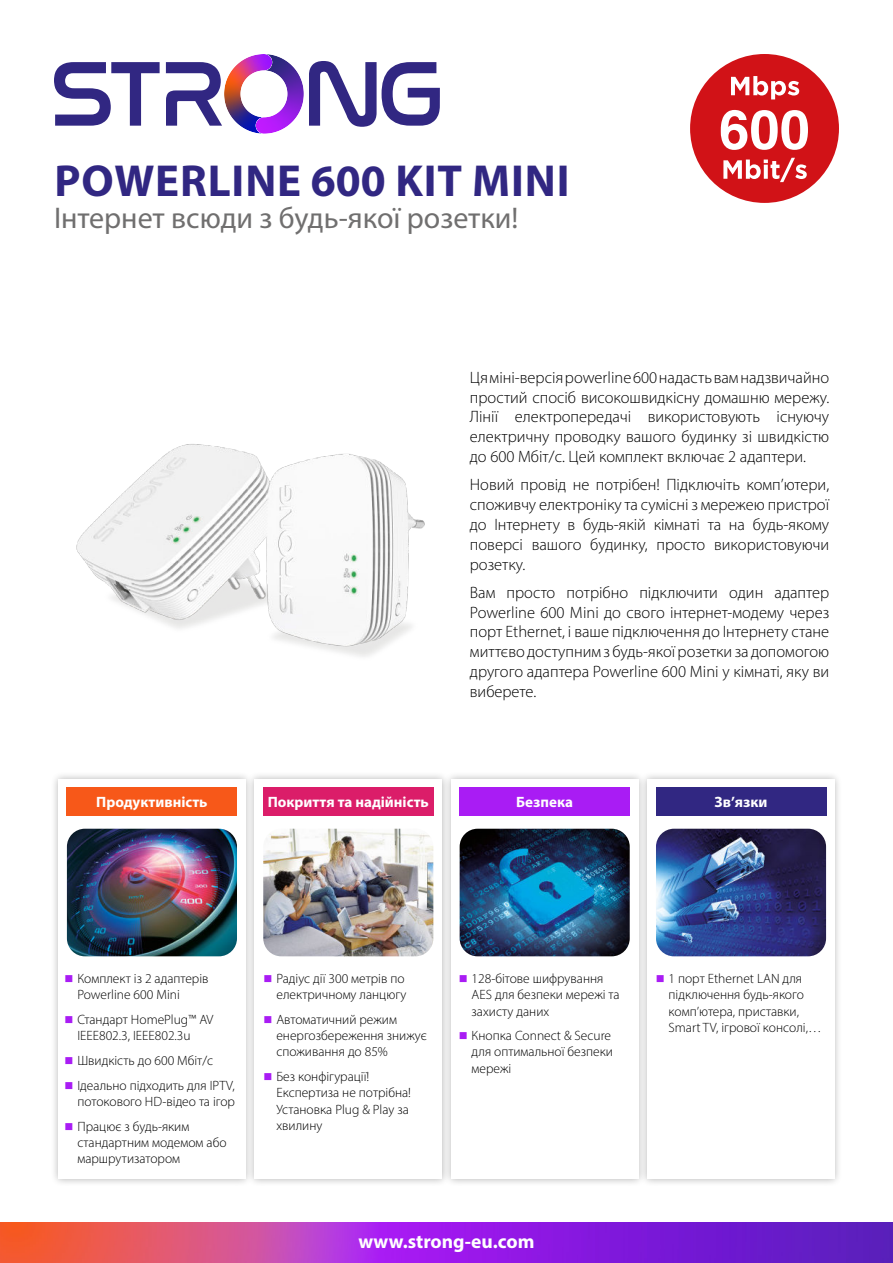
<style>
.page{position:relative;width:893px;height:1263px;background:#fff}
.page>*{position:absolute;margin:0;border:0;box-sizing:border-box;transform-origin:0 0}
.t1{font:700 54.45px "Helvetica";color:#fff}
.t2{font:700 45px "Myriad Pro";letter-spacing:.02em;color:#312782}
.t3{font:30px "Myriad Pro";color:#706f6f}
.t4{font:700 19.5px "Myriad Pro";color:#fff}
.t5{font:300 16.5px/19.8px "Myriad Pro";color:#000;text-align:justify}
.t6{font:700 15px "Myriad Pro";color:#fff}
.t7{font:300 13.5px/16.2px "Myriad Pro";color:#000}
</style>
<div class="page">
<img style="left:0;top:1222px;width:893px;height:41px">
<svg style="left:54px;top:62px;width:106px;height:64px"></svg>
<svg style="left:309px;top:61px;width:131px;height:66px"></svg>
<svg style="left:166px;top:54px;width:121px;height:80px"></svg>
<div style="left:50px;top:771px;width:204px;height:416px;background:#000;opacity:.3"></div>
<div style="left:58px;top:779px;width:187px;height:400px;background:#fff"></div>
<div style="left:246px;top:771px;width:204px;height:416px;background:#000;opacity:.3"></div>
<div style="left:255px;top:779px;width:187px;height:400px;background:#fff"></div>
<div style="left:443px;top:771px;width:203px;height:416px;background:#000;opacity:.3"></div>
<div style="left:451px;top:779px;width:187px;height:400px;background:#fff"></div>
<div style="left:639px;top:771px;width:204px;height:416px;background:#000;opacity:.3"></div>
<div style="left:647px;top:779px;width:188px;height:400px;background:#fff"></div>
<img style="left:67px;top:829px;width:170px;height:127px">
<img style="left:656px;top:829px;width:170px;height:127px">
<img style="left:460px;top:829px;width:170px;height:127px">
<img style="left:263px;top:829px;width:170px;height:127px">
<img style="left:76px;top:444px;width:349px;height:213px">
<div style="left:67px;top:787px;width:170px;height:29px;background:#f75819"></div>
<div style="left:263px;top:787px;width:170px;height:29px;background:#db1d69"></div>
<div style="left:460px;top:787px;width:170px;height:29px;background:#a91cf4"></div>
<div style="left:656px;top:787px;width:170px;height:29px;background:#312782"></div>
<div style="left:690px;top:54px;width:149px;height:149px;background:#d11217;border-radius:50%"></div>
<svg style="left:731px;top:76px;width:68px;height:23px"></svg>
<svg style="left:723px;top:158px;width:84px;height:24px"></svg>
<h2 class="t2" style="left:54px;top:164px;width:517px">POWERLINE 600 KIT MINI</h2>
<h3 class="t3" style="left:54px;top:207px;width:466px">Інтернет всюди з будь-якої розетки!</h3>
<h1 class="t1" style="left:719px;top:98px;width:92px">600</h1>
<p class="t5" style="left:470px;top:369px;width:361px">Ця міні-версія powerline 600 надасть вам надзвичайно простий спосіб високошвидкісну домашню мережу.<br>Лінії електропередачі використовують існуючу електричну проводку вашого будинку зі швидкістю до 600 Мбіт/с. Цей комплект включає 2 адаптери.</p>
<p class="t5" style="left:470px;top:476px;width:361px">Новий провід не потрібен! Підключіть комп’ютери, споживчу електроніку та сумісні з мережею пристрої до Інтернету в будь-якій кімнаті та на будь-якому поверсі вашого будинку, просто використовуючи розетку.</p>
<p class="t5" style="left:470px;top:584px;width:361px">Вам просто потрібно підключити один адаптер Powerline 600 Mini до свого інтернет-модему через порт Ethernet, і ваше підключення до Інтернету стане миттєво доступним з будь-якої розетки за допомогою другого адаптера Powerline 600 Mini у кімнаті, яку ви виберете.</p>
<p class="t6" style="left:96px;top:797px;width:113px">Продуктивність</p>
<p class="t6" style="left:268px;top:797px;width:163px">Покриття та надійність</p>
<p class="t6" style="left:516px;top:797px;width:58px">Безпека</p>
<p class="t6" style="left:715px;top:797px;width:54px">Зв’язки</p>
<p class="t7" style="left:77px;top:972px;width:133px">Комплект із 2 адаптерів<br>Powerline 600 Mini</p>
<p class="t7" style="left:77px;top:1012px;width:138px">Стандарт HomePlug™ AV<br>IEEE802.3, IEEE802.3u</p>
<p class="t7" style="left:77px;top:1049px;width:159px;line-height:24.8px">Швидкість до 600 Мбіт/с<br>Ідеально підходить для IPTV,</p>
<p class="t7" style="left:77px;top:1090px;width:159px;line-height:24.8px">потокового HD-відео та ігор<br>Працює з будь-яким</p>
<p class="t7" style="left:77px;top:1135px;width:151px">стандартним модемом або маршрутизатором</p>
<p class="t7" style="left:276px;top:972px;width:131px">Радіус дії 300 метрів по електричному ланцюгу</p>
<p class="t7" style="left:276px;top:1012px;width:152px">Автоматичний режим енергозбереження знижує споживання до 85%</p>
<p class="t7" style="left:276px;top:1070px;width:136px">Без конфігурації!<br>Експертиза не потрібна!<br>Установка Plug &amp; Play за хвилину</p>
<p class="t7" style="left:472px;top:972px;width:150px">128-бітове шифрування<br>AES для безпеки мережі та захисту даних</p>
<p class="t7" style="left:472px;top:1029px;width:143px">Кнопка Connect &amp; Secure для оптимальної безпеки мережі</p>
<p class="t4" style="left:358px;top:1234px;width:178px">www.strong-eu.com</p>
<p class="t7" style="left:668px;top:972px;width:155px">1 порт Ethernet LAN для підключення будь-якого комп’ютера, приставки,<br>Smart TV, ігрової консолі,…</p>
</div>
